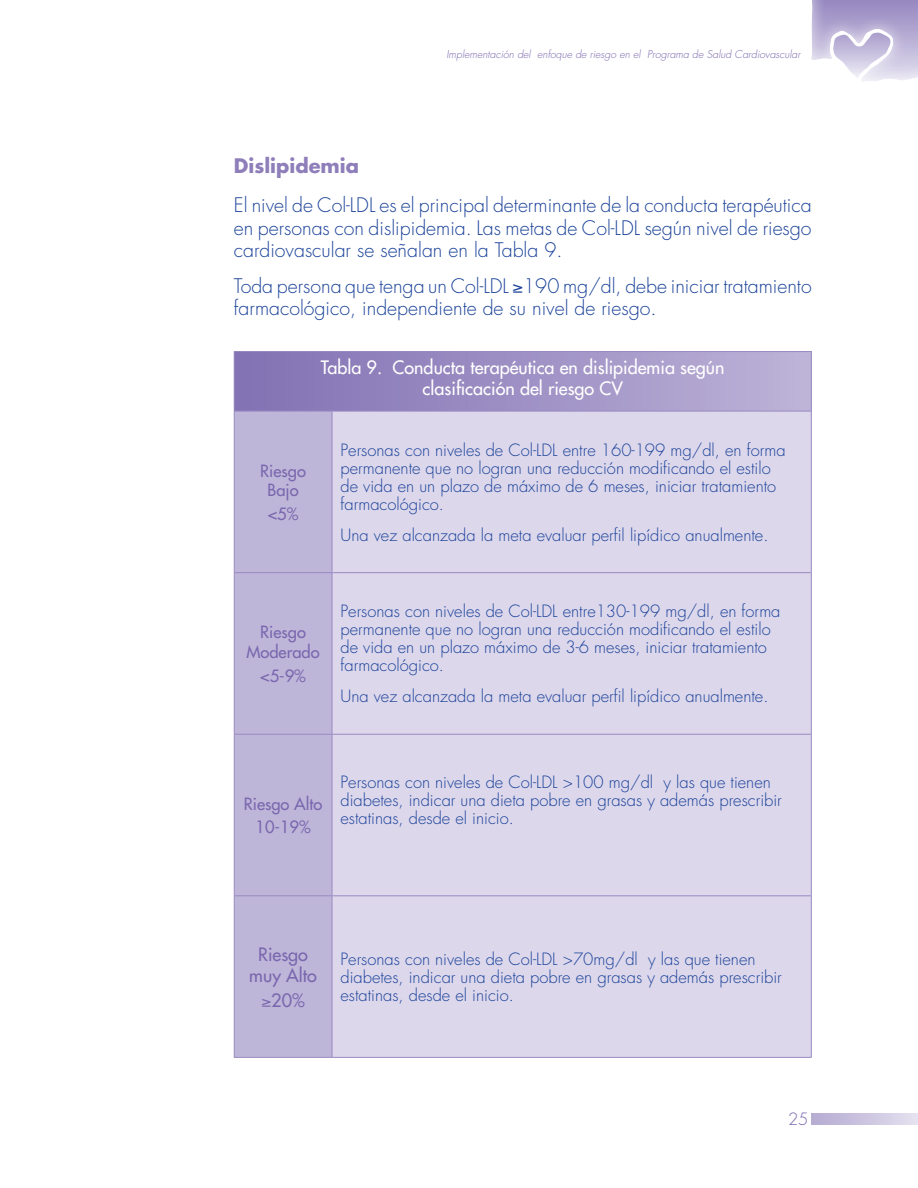
<style>
.page{position:relative;width:918px;height:1188px;background:#fff}
.page>*{position:absolute;margin:0;border:0;box-sizing:border-box;transform-origin:0 0}
.t1{font:300 19.5px/22.5px "Futura";color:#1b4299;text-align:justify}
.t2{font:700 19.5px "Futura";color:#8e7eba}
.t3{font:18px/21px "Futura";color:#fff;text-align:center}
.t4{font:18px/21px "Futura";color:#7a67ae;text-align:center}
.t5{font:300 16.5px/18px "Futura";color:#1b4299}
.t6{font:16.5px/19.5px "Futura";color:#7a67ae;text-align:center}
.t7{font:300 16.5px "Futura";color:#7a67ae}
.t8{font:italic 300 10.5px "Futura";color:#7a67ae}
</style>
<div class="page">
<svg style="left:812px;top:1114px;width:106px;height:10px"></svg>
<div style="left:809px;top:0;width:109px;height:83px;background:#fff;opacity:.75"></div>
<div style="left:234px;top:352px;width:577px;height:59px;background:linear-gradient(to right,#8170b3,#bcb3d7)"></div>
<div style="left:235px;top:412px;width:97px;height:645px;background:#beb6d9"></div>
<div style="left:333px;top:412px;width:478px;height:645px;background:#dcd7eb"></div>
<hr style="left:234px;top:351px;width:98px;height:1px;background:#998ac1">
<hr style="left:234px;top:352px;width:1px;height:59px;background:#998ac1">
<hr style="left:332px;top:351px;width:480px;height:1px;background:#998ac1">
<hr style="left:811px;top:352px;width:1px;height:59px;background:#998ac1">
<hr style="left:234px;top:411px;width:98px;height:1px;background:#998ac1">
<hr style="left:234px;top:411px;width:1px;height:161px;background:#998ac1">
<hr style="left:332px;top:411px;width:480px;height:1px;background:#998ac1">
<hr style="left:332px;top:411px;width:1px;height:161px;background:#998ac1">
<hr style="left:811px;top:411px;width:1px;height:161px;background:#998ac1">
<hr style="left:234px;top:572px;width:98px;height:1px;background:#998ac1">
<hr style="left:234px;top:573px;width:1px;height:161px;background:#998ac1">
<hr style="left:332px;top:572px;width:480px;height:1px;background:#998ac1">
<hr style="left:332px;top:573px;width:1px;height:161px;background:#998ac1">
<hr style="left:811px;top:573px;width:1px;height:161px;background:#998ac1">
<hr style="left:234px;top:734px;width:98px;height:1px;background:#998ac1">
<hr style="left:234px;top:735px;width:1px;height:160px;background:#998ac1">
<hr style="left:332px;top:734px;width:480px;height:1px;background:#998ac1">
<hr style="left:332px;top:735px;width:1px;height:160px;background:#998ac1">
<hr style="left:811px;top:735px;width:1px;height:160px;background:#998ac1">
<hr style="left:234px;top:895px;width:98px;height:1px;background:#998ac1">
<hr style="left:234px;top:896px;width:1px;height:161px;background:#998ac1">
<hr style="left:332px;top:895px;width:480px;height:1px;background:#998ac1">
<hr style="left:332px;top:896px;width:1px;height:161px;background:#998ac1">
<hr style="left:811px;top:896px;width:1px;height:161px;background:#998ac1">
<hr style="left:234px;top:1057px;width:98px;height:1px;background:#998ac1">
<hr style="left:332px;top:1057px;width:480px;height:1px;background:#998ac1">
<p class="t8" style="left:446px;top:47px;width:356px">Implementación del enfoque de riesgo en el Programa de Salud Cardiovascular</p>
<p class="t2" style="left:234px;top:152px;width:127px">Dislipidemia</p>
<p class="t1" style="left:234px;top:194px;width:579px">El nivel de Col-LDL es el principal determinante de la conducta terapéutica en personas con dislipidemia. Las metas de Col-LDL según nivel de riesgo cardiovascular se señalan en la Tabla 9.</p>
<p class="t1" style="left:234px;top:275px;width:579px">Toda persona que tenga un Col-LDL ≥190 mg/dl, debe iniciar tratamiento farmacológico, independiente de su nivel de riesgo.</p>
<p class="t3" style="left:321px;top:357px;width:405px">Tabla 9. Conducta terapéutica en dislipidemia según clasificación del riesgo CV</p>
<p class="t6" style="left:260px;top:461px;width:47px">Riesgo<br>Bajo</p>
<p class="t6" style="left:268px;top:504px;width:32px">&lt;5%</p>
<p class="t5" style="left:341px;top:441px;width:447px">Personas con niveles de Col-LDL entre 160-199 mg/dl, en forma permanente que no logran una reducción modificando el estilo de vida en un plazo de máximo de 6 meses, iniciar tratamiento farmacológico.</p>
<p class="t5" style="left:341px;top:526px;width:429px">Una vez alcanzada la meta evaluar perfil lipídico anualmente.</p>
<p class="t6" style="left:247px;top:622px;width:75px">Riesgo<br>Moderado</p>
<p class="t6" style="left:260px;top:666px;width:47px">&lt;5-9%</p>
<p class="t5" style="left:341px;top:603px;width:442px">Personas con niveles de Col-LDL entre130-199 mg/dl, en forma permanente que no logran una reducción modificando el estilo de vida en un plazo máximo de 3-6 meses, iniciar tratamiento farmacológico.</p>
<p class="t5" style="left:341px;top:687px;width:429px">Una vez alcanzada la meta evaluar perfil lipídico anualmente.</p>
<p class="t6" style="left:244px;top:792px;width:80px;line-height:23.7px">Riesgo Alto<br>10-19%</p>
<p class="t5" style="left:341px;top:773px;width:443px">Personas con niveles de Col-LDL &gt;100 mg/dl y las que tienen diabetes, indicar una dieta pobre en grasas y además prescribir estatinas, desde el inicio.</p>
<p class="t4" style="left:249px;top:943px;width:69px">Riesgo muy Alto</p>
<p class="t4" style="left:261px;top:990px;width:45px">≥20%</p>
<p class="t5" style="left:341px;top:950px;width:443px">Personas con niveles de Col-LDL &gt;70mg/dl y las que tienen diabetes, indicar una dieta pobre en grasas y además prescribir estatinas, desde el inicio.</p>
<p class="t7" style="left:788px;top:1108px;width:22px">25</p>
</div>
